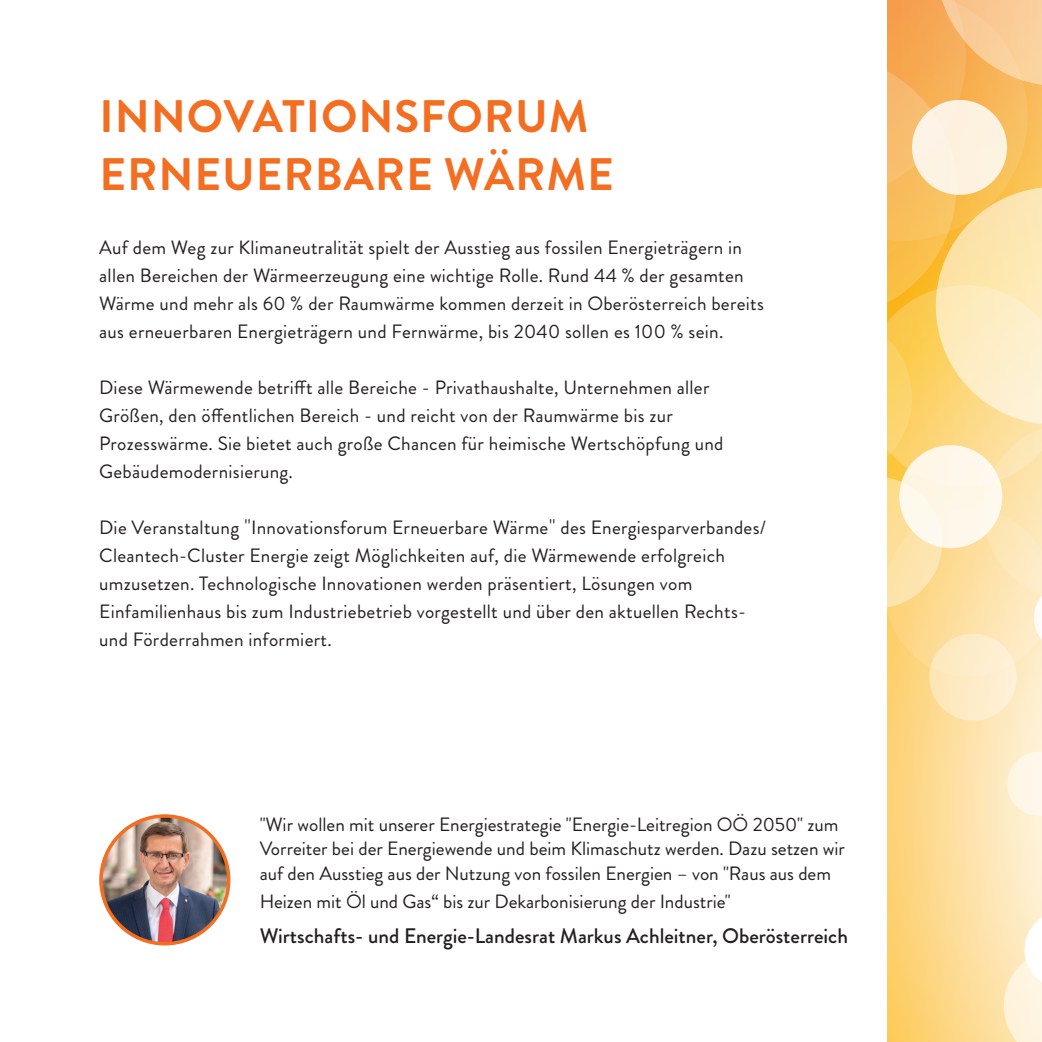
<style>
.page{position:relative;width:1042px;height:1042px;background:#fff}
.page>*{position:absolute;margin:0;border:0;box-sizing:border-box;transform-origin:0 0}
.t1{font:700 45.5px/57.1px "Brandon Grotesque";letter-spacing:.02em;color:#f36e21}
.t2{font:500 21px "Brandon Grotesque";color:#231f20}
.t3{font:19.25px/28px "Brandon Grotesque";letter-spacing:.015em;color:#231f20}
.s1{font-family:"Clan Offc Pro"}
</style>
<div class="page">
<img style="left:101px;top:816px;width:128px;height:128px;border-radius:64px">
<div style="left:99px;top:814px;width:131px;height:131px;border:4px solid #f36e21;border-radius:50%"></div>
<svg style="left:888px;top:676px;width:154px;height:366px;background:#fddd9a"></svg>
<svg style="left:1007px;top:752px;width:35px;height:64px;background:#fdf4e1"></svg>
<div style="left:929px;top:634px;width:87px;height:87px;background:linear-gradient(to right,#fde5b4,#fef1d9);border-radius:50%"></div>
<svg style="left:1004px;top:911px;width:38px;height:131px"></svg>
<svg style="left:888px;top:0;width:154px;height:676px;background:#fbd999"></svg>
<h1 class="t1" style="left:100px;top:89px;width:516px">INNOVATIONSFORUM<br>ERNEUERBARE WÄRME</h1>
<p class="t3" style="left:99px;top:234px;width:666px">Auf dem Weg zur Klimaneutralität spielt der Ausstieg aus fossilen Energieträgern in allen Bereichen der Wärmeerzeugung eine wichtige Rolle. Rund 44 % der gesamten Wärme und mehr als 60 % der Raumwärme kommen derzeit in Oberösterreich bereits aus erneuerbaren Energieträgern und Fernwärme, bis 2040 sollen es 100 % sein.</p>
<p class="t3" style="left:99px;top:374px;width:626px">Diese Wärmewende betrifft alle Bereiche - Privathaushalte, Unternehmen aller Größen, den öffentlichen Bereich - und reicht von der Raumwärme bis zur Prozesswärme. Sie bietet auch große Chancen für heimische Wertschöpfung und Gebäudemodernisierung.</p>
<p class="t3" style="left:99px;top:514px;width:668px">Die Veranstaltung <span class="s1">"</span>Innovationsforum Erneuerbare Wärme<span class="s1">"</span> des Energiesparverbandes/ Cleantech-Cluster Energie zeigt Möglichkeiten auf, die Wärmewende erfolgreich umzusetzen. Technologische Innovationen werden präsentiert, Lösungen vom Einfamilienhaus bis zum Industriebetrieb vorgestellt und über den aktuellen Rechts&shy;und Förderrahmen informiert.</p>
<p class="t3" style="left:260px;top:812px;width:587px;line-height:24.5px">"Wir wollen mit unserer Energiestrategie "Energie-Leitregion OÖ 2050" zum<br>Vorreiter bei der Energiewende und beim Klimaschutz werden. Dazu setzen wir auf den Ausstieg aus der Nutzung von fossilen Energien – von "Raus aus dem</p>
<p class="t3" style="left:260px;top:887px;width:473px">Heizen mit Öl und Gas“ bis zur Dekarbonisierung der Industrie"</p>
<p class="t2" style="left:260px;top:921px;width:590px">Wirtschafts- und Energie-Landesrat Markus Achleitner, Oberösterreich</p>
</div>
